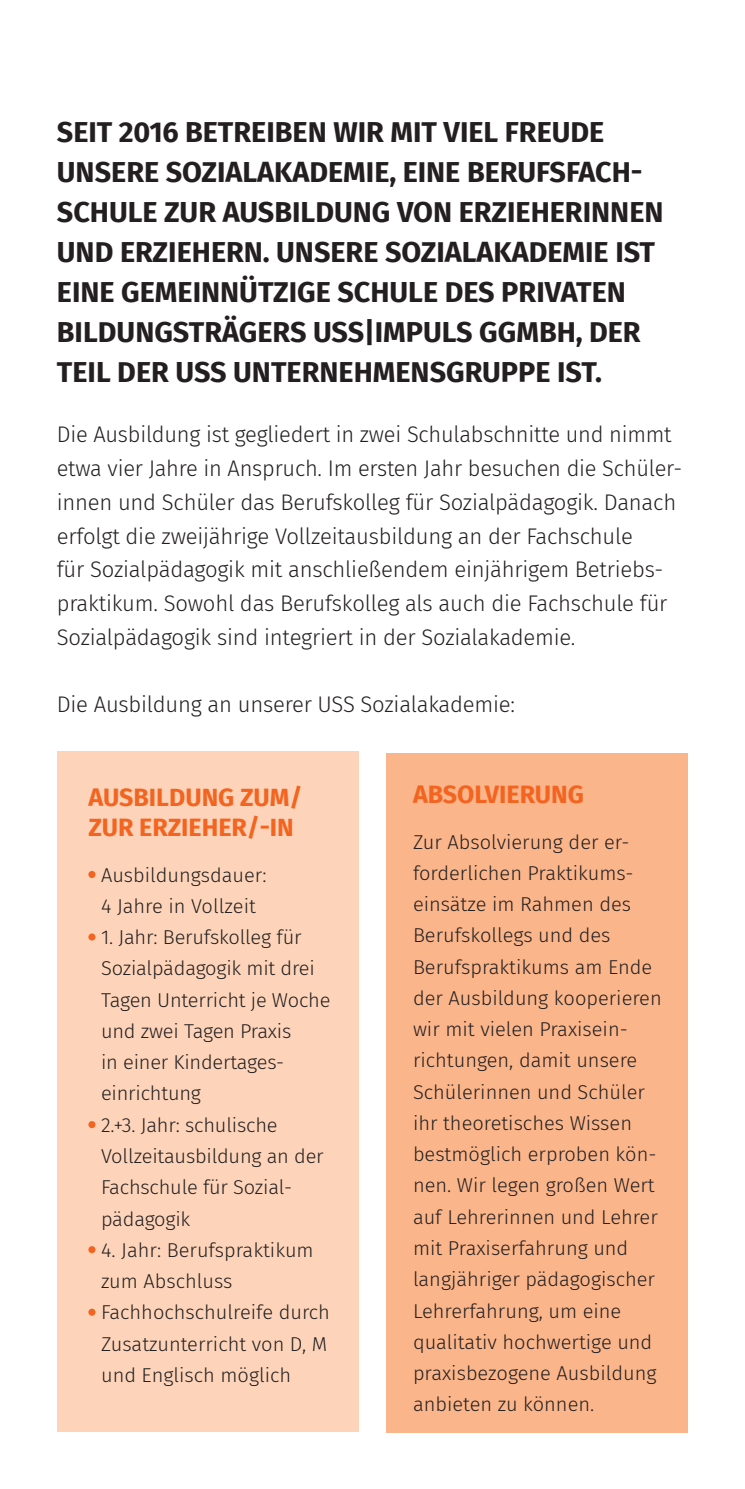
<style>
.page{position:relative;width:745px;height:1489px;background:#fff}
.page>*{position:absolute;margin:0;border:0;box-sizing:border-box;transform-origin:0 0}
.t1{font:700 28.75px/40px "Fira Sans";color:#231f20}
.t2{font:700 25px/30px "Fira Sans";color:#f36421}
.t3{font:300 22.5px/33.8px "Fira Sans";letter-spacing:-.01em;color:#231f20}
.t4{font:300 20px/31.2px "Fira Sans";color:#231f20}
</style>
<div class="page">
<div style="left:57px;top:751px;width:301px;height:680px;background:#fdd4b9"></div>
<svg style="left:88px;top:870px;width:7px;height:8px"></svg>
<div style="left:88px;top:933px;width:7px;height:7px;background:#f36421;border-radius:50%"></div>
<svg style="left:88px;top:1120px;width:7px;height:8px"></svg>
<svg style="left:88px;top:1245px;width:7px;height:8px"></svg>
<div style="left:88px;top:1308px;width:7px;height:7px;background:#f36421;border-radius:50%"></div>
<div style="left:386px;top:753px;width:301px;height:678px;background:#fab58a"></div>
<p class="t1" style="left:57px;top:110px;width:607px">SEIT 2016 BETREIBEN WIR MIT VIEL FREUDE UNSERE SOZIALAKADEMIE, EINE BERUFSFACH-SCHULE ZUR AUSBILDUNG VON ERZIEHERINNEN UND ERZIEHERN. UNSERE SOZIALAKADEMIE IST EINE GEMEINNÜTZIGE SCHULE DES PRIVATEN BILDUNGSTRÄGERS USS|IMPULS GGMBH, DER TEIL DER USS UNTERNEHMENSGRUPPE IST.</p>
<p class="t3" style="left:57px;top:417px;width:626px">Die Ausbildung ist gegliedert in zwei Schulabschnitte und nimmt etwa vier Jahre in Anspruch. Im ersten Jahr besuchen die Schüler&shy;innen und Schüler das Berufskolleg für Sozialpädagogik. Danach erfolgt die zweijährige Vollzeitausbildung an der Fachschule<br>für Sozialpädagogik mit anschließendem einjährigem Betriebs&shy;praktikum. Sowohl das Berufskolleg als auch die Fachschule für Sozialpädagogik sind integriert in der Sozialakademie.</p>
<p class="t3" style="left:57px;top:687px;width:459px">Die Ausbildung an unserer USS Sozialakademie:</p>
<p class="t2" style="left:88px;top:780px;width:215px">AUSBILDUNG ZUM/<br>ZUR ERZIEHER/-IN</p>
<p class="t4" style="left:101px;top:858px;width:167px">Ausbildungsdauer:<br>4 Jahre in Vollzeit</p>
<p class="t4" style="left:101px;top:921px;width:231px">1. Jahr: Berufskolleg für<br>Sozialpädagogik mit drei<br>Tagen Unterricht je Woche und zwei Tagen Praxis<br>in einer Kindertages&shy;einrichtung</p>
<p class="t4" style="left:101px;top:1108px;width:224px">2.+3. Jahr: schulische<br>Vollzeitausbildung an der<br>Fachschule für Sozial&shy;pädagogik</p>
<p class="t4" style="left:101px;top:1233px;width:214px">4. Jahr: Berufspraktikum zum Abschluss</p>
<p class="t4" style="left:101px;top:1296px;width:230px">Fachhochschulreife durch<br>Zusatzunterricht von D, M und Englisch möglich</p>
<p class="t2" style="left:413px;top:777px;width:172px">ABSOLVIERUNG</p>
<p class="t4" style="left:412px;top:825px;width:250px">Zur Absolvierung der er&shy;forderlichen Praktikums&shy;einsätze im Rahmen des<br>Berufskollegs und des<br>Berufspraktikums am Ende der Ausbildung kooperieren wir mit vielen Praxisein&shy;richtungen, damit unsere<br>Schülerinnen und Schüler ihr theoretisches Wissen bestmöglich erproben kön&shy;nen. Wir legen großen Wert auf Lehrerinnen und Lehrer mit Praxiserfahrung und langjähriger pädagogischer<br>Lehrerfahrung, um eine qualitativ hochwertige und praxisbezogene Ausbildung anbieten zu können.</p>
</div>
